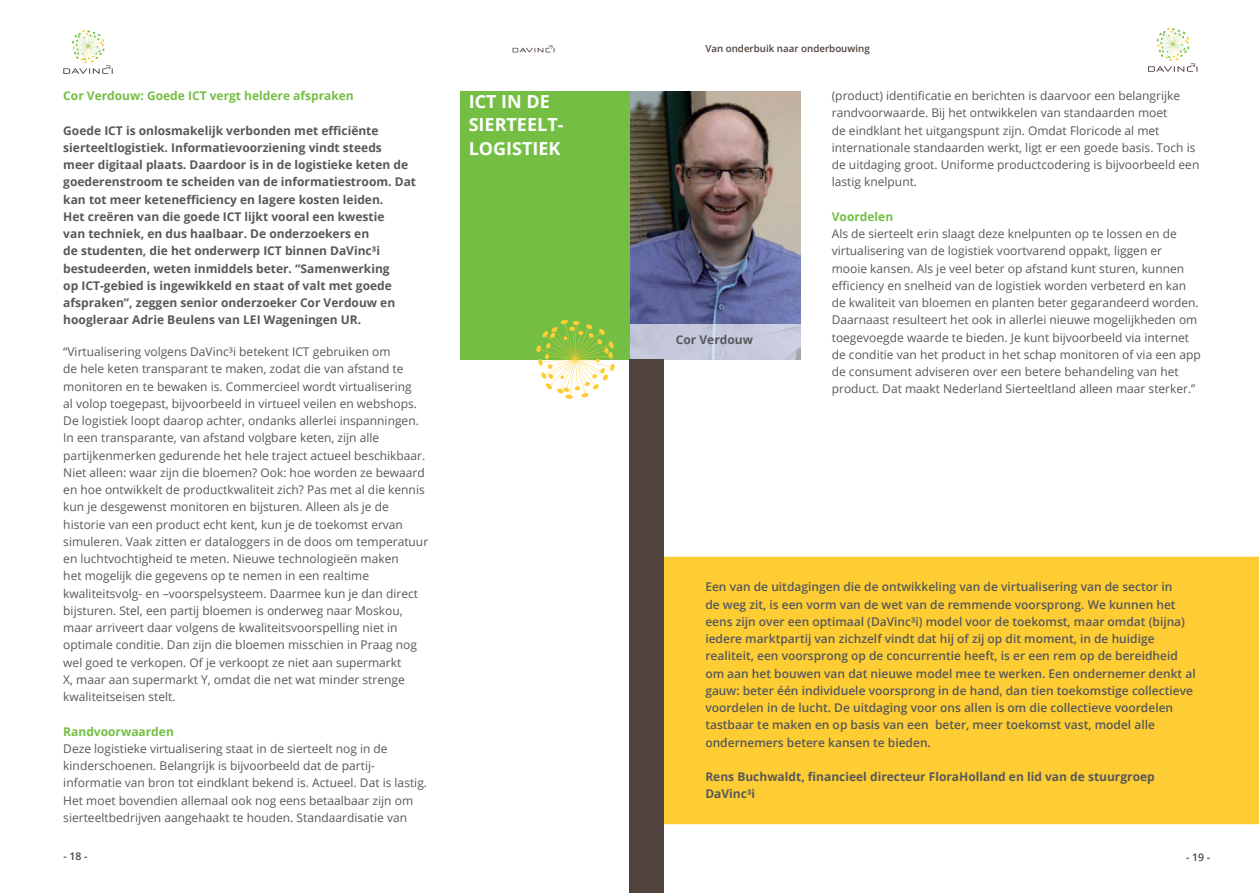
<style>
.page{position:relative;width:1259px;height:893px;background:#fff}
.page>*{position:absolute;margin:0;border:0;box-sizing:border-box;transform-origin:0 0}
.t1{font:700 18px/23.4px "Open Sans";color:#fff}
.t2{font:12px/17.2px "Open Sans";color:#57585a}
.t3{font:700 12px/17.2px "Open Sans";color:#57585a}
.t4{font:600 12px/17.2px "Open Sans";color:#57585a}
.t5{font:700 12px "Open Sans";color:#74bf43}
.t6{font:600 10.5px "Open Sans";color:#50433d}
.t7{font:600 9.75px "Open Sans";color:#50433d}
</style>
<div class="page">
<svg style="left:63px;top:30px;width:50px;height:44px"></svg>
<svg style="left:512px;top:45px;width:42px;height:8px"></svg>
<svg style="left:1148px;top:28px;width:49px;height:44px"></svg>
<div style="left:460px;top:91px;width:170px;height:268px;background:#74bf43"></div>
<img style="left:630px;top:91px;width:170px;height:233px">
<svg style="left:630px;top:324px;width:171px;height:55px;fill:#c8cbdf"></svg>
<svg style="left:536px;top:319px;width:79px;height:80px"></svg>
<div style="left:663px;top:556px;width:596px;height:271px;background:#fecd33"></div>
<div style="left:629px;top:359px;width:34px;height:534px;background:#50433d"></div>
<p class="t5" style="left:63px;top:87px;width:292px">Cor Verdouw: Goede ICT vergt heldere afspraken</p>
<p class="t3" style="left:63px;top:121px;width:354px">Goede ICT is onlosmakelijk verbonden met efficiënte sierteeltlogistiek. Informatievoorziening vindt steeds meer digitaal plaats. Daardoor is in de logistieke keten de goederenstroom te scheiden van de informatiestroom. Dat kan tot meer ketenefficiency en lagere kosten leiden.<br>Het creëren van die goede ICT lijkt vooral een kwestie<br>van techniek, en dus haalbaar. De onderzoekers en<br>de studenten, die het onderwerp ICT binnen DaVinc³i bestudeerden, weten inmiddels beter. “Samenwerking<br>op ICT-gebied is ingewikkeld en staat of valt met goede afspraken”, zeggen senior onderzoeker Cor Verdouw en hoogleraar Adrie Beulens van LEI Wageningen UR.</p>
<p class="t2" style="left:63px;top:343px;width:366px">“Virtualisering volgens DaVinc³i betekent ICT gebruiken om<br>de hele keten transparant te maken, zodat die van afstand te monitoren en te bewaken is. Commercieel wordt virtualisering<br>al volop toegepast, bijvoorbeeld in virtueel veilen en webshops.<br>De logistiek loopt daarop achter, ondanks allerlei inspanningen.<br>In een transparante, van afstand volgbare keten, zijn alle partijkenmerken gedurende het hele traject actueel beschikbaar.<br>Niet alleen: waar zijn die bloemen? Ook: hoe worden ze bewaard en hoe ontwikkelt de productkwaliteit zich? Pas met al die kennis kun je desgewenst monitoren en bijsturen. Alleen als je de historie van een product echt kent, kun je de toekomst ervan simuleren. Vaak zitten er dataloggers in de doos om temperatuur en luchtvochtigheid te meten. Nieuwe technologieën maken<br>het mogelijk die gegevens op te nemen in een realtime kwaliteitsvolg- en –voorspelsysteem. Daarmee kun je dan direct bijsturen. Stel, een partij bloemen is onderweg naar Moskou, maar arriveert daar volgens de kwaliteitsvoorspelling niet in optimale conditie. Dan zijn die bloemen misschien in Praag nog wel goed te verkopen. Of je verkoopt ze niet aan supermarkt<br>X, maar aan supermarkt Y, omdat die net wat minder strenge kwaliteitseisen stelt.</p>
<p class="t5" style="left:63px;top:723px;width:112px">Randvoorwaarden</p>
<p class="t2" style="left:63px;top:739px;width:365px">Deze logistieke virtualisering staat in de sierteelt nog in de kinderschoenen. Belangrijk is bijvoorbeeld dat de partij&shy;informatie van bron tot eindklant bekend is. Actueel. Dat is lastig.<br>Het moet bovendien allemaal ook nog eens betaalbaar zijn om sierteeltbedrijven aangehaakt te houden. Standaardisatie van</p>
<h1 class="t1" style="left:469px;top:89px;width:96px">ICT IN DE<br>SIERTEELT-<br>LOGISTIEK</h1>
<p class="t7" style="left:705px;top:42px;width:166px">Van onderbuik naar onderbouwing</p>
<p class="t3" style="left:676px;top:331px;width:79px">Cor Verdouw</p>
<p class="t2" style="left:831px;top:87px;width:369px">(product) identificatie en berichten is daarvoor een belangrijke randvoorwaarde. Bij het ontwikkelen van standaarden moet<br>de eindklant het uitgangspunt zijn. Omdat Floricode al met internationale standaarden werkt, ligt er een goede basis. Toch is de uitdaging groot. Uniforme productcodering is bijvoorbeeld een lastig knelpunt.</p>
<p class="t5" style="left:831px;top:208px;width:63px">Voordelen</p>
<p class="t2" style="left:831px;top:225px;width:370px">Als de sierteelt erin slaagt deze knelpunten op te lossen en de virtualisering van de logistiek voortvarend oppakt, liggen er<br>mooie kansen. Als je veel beter op afstand kunt sturen, kunnen efficiency en snelheid van de logistiek worden verbeterd en kan de kwaliteit van bloemen en planten beter gegarandeerd worden.<br>Daarnaast resulteert het ook in allerlei nieuwe mogelijkheden om toegevoegde waarde te bieden. Je kunt bijvoorbeeld via internet de conditie van het product in het schap monitoren of via een app de consument adviseren over een betere behandeling van het product. Dat maakt Nederland Sierteeltland alleen maar sterker.”</p>
<p class="t4" style="left:705px;top:578px;width:492px">Een van de uitdagingen die de ontwikkeling van de virtualisering van de sector in<br>de weg zit, is een vorm van de wet van de remmende voorsprong. We kunnen het eens zijn over een optimaal (DaVinc³i) model voor de toekomst, maar omdat (bijna) iedere marktpartij van zichzelf vindt dat hij of zij op dit moment, in de huidige realiteit, een voorsprong op de concurrentie heeft, is er een rem op de bereidheid om aan het bouwen van dat nieuwe model mee te werken. Een ondernemer denkt al gauw: beter één individuele voorsprong in de hand, dan tien toekomstige collectieve voordelen in de lucht. De uitdaging voor ons allen is om die collectieve voordelen tastbaar te maken en op basis van een beter, meer toekomst vast, model alle ondernemers betere kansen te bieden.</p>
<p class="t3" style="left:705px;top:768px;width:451px">Rens Buchwaldt, financieel directeur FloraHolland en lid van de stuurgroep<br>DaVinc³i</p>
<p class="t6" style="left:63px;top:849px;width:26px">- 18 -</p>
<p class="t6" style="left:1186px;top:850px;width:26px">- 19 -</p>
</div>
